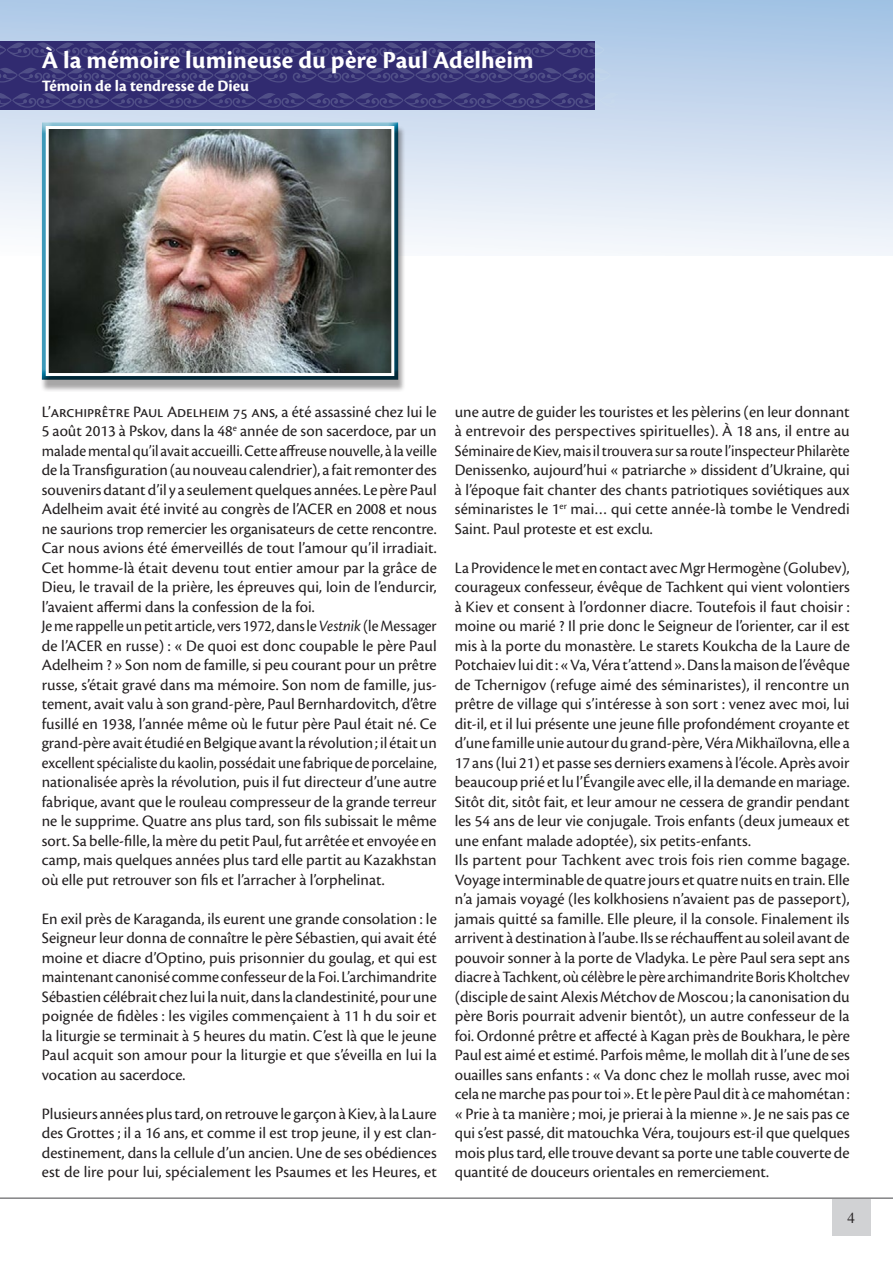
<style>
.page{position:relative;width:893px;height:1263px;background:#fff}
.page>*{position:absolute;margin:0;border:0;box-sizing:border-box;transform-origin:0 0}
.Cronos-texte_TItre{font:700 25.5px "Cronos Pro";color:#fff}
.Cronos-texte{font:16.5px/19.5px "Cronos Pro";color:#231f20;text-align:justify}
.Cronos-texte-2{font:16.5px/19.5px "Cronos Pro";color:#231f20;text-align:justify;scale:.95 1}
.Cronos-texte_TItre-2{font:700 16.5px "Cronos Pro";color:#fff}
.t1{font:15px "Times";color:#231f20}
.s1{font-style:italic}
</style>
<div class="page">
<div style="left:0;top:0;width:893px;height:255px;background:linear-gradient(to bottom,#a5c2e4,#f7f8fc)"></div>
<hr style="left:0;top:1197px;width:893px;height:2px;background:#636366">
<div style="left:832px;top:1199px;width:38px;height:37px;background:#d1d2d4"></div>
<div style="left:40px;top:125px;width:366px;height:267px;background:#231f20;opacity:.4"></div>
<div style="left:41px;top:122px;width:358px;height:260px;background:#231f20;opacity:.75"></div>
<img style="left:50px;top:130px;width:340px;height:242px">
<div style="left:46px;top:126px;width:348px;height:250px;border:3px solid #fff"></div>
<div style="left:0;top:41px;width:594px;height:69px;background:#312b70"></div>
<svg style="left:0;top:43px;width:605px;height:14px"></svg>
<svg style="left:0;top:68px;width:613px;height:15px"></svg>
<svg style="left:0;top:93px;width:619px;height:15px"></svg>
<p class="Cronos-texte_TItre" style="left:42px;top:45px;width:494px">À la mémoire lumineuse du père Paul Adelheim</p>
<p class="Cronos-texte_TItre-2" style="left:42px;top:77px;width:209px">Témoin de la tendresse de Dieu</p>
<p class="Cronos-texte" style="left:42px;top:402px;width:397px">L’archiprêtre Paul Adelheim 75 ans, a été assassiné chez lui le 5 août 2013 à Pskov, dans la 48<sup>e</sup> année de son sacerdoce, par un malade mental qu’il avait accueilli. Cette affreuse nouvelle, à la veille de la Transfiguration (au nouveau calendrier), a fait remonter des souvenirs datant d’il y a seulement quelques années. Le père Paul Adelheim avait été invité au congrès de l’ACER en 2008 et nous ne saurions trop remercier les organisateurs de cette rencontre.<br>Car nous avions été émerveillés de tout l’amour qu’il irradiait.<br>Cet homme-là était devenu tout entier amour par la grâce de Dieu, le travail de la prière, les épreuves qui, loin de l’endurcir, l’avaient affermi dans la confession de la foi.</p>
<p class="Cronos-texte-2" style="left:42px;top:616px;width:417px">Je me rappelle un petit article, vers 1972, dans le <span class="s1">Vestnik</span> (le Messager de l’ACER en russe) : « De quoi est donc coupable le père Paul Adelheim ? » Son nom de famille, si peu courant pour un prêtre russe, s’était gravé dans ma mémoire. Son nom de famille, jus&shy;tement, avait valu à son grand-père, Paul Bernhardovitch, d’être fusillé en 1938, l’année même où le futur père Paul était né. Ce grand-père avait étudié en Belgique avant la révolution ; il était un excellent spécialiste du kaolin, possédait une fabrique de porcelaine, nationalisée après la révolution, puis il fut directeur d’une autre fabrique, avant que le rouleau compresseur de la grande terreur ne le supprime. Quatre ans plus tard, son fils subissait le même sort. Sa belle-fille, la mère du petit Paul, fut arrêtée et envoyée en camp, mais quelques années plus tard elle partit au Kazakhstan où elle put retrouver son fils et l’arracher à l’orphelinat.</p>
<p class="Cronos-texte" style="left:42px;top:909px;width:397px">En exil près de Karaganda, ils eurent une grande consolation : le Seigneur leur donna de connaître le père Sébastien, qui avait été moine et diacre d’Optino, puis prisonnier du goulag, et qui est maintenant canonisé comme confesseur de la Foi. L’archimandrite Sébastien célébrait chez lui la nuit, dans la clandestinité, pour une poignée de fidèles : les vigiles commençaient à 11 h du soir et la liturgie se terminait à 5 heures du matin. C’est là que le jeune Paul acquit son amour pour la liturgie et que s’éveilla en lui la vocation au sacerdoce.</p>
<p class="Cronos-texte" style="left:42px;top:1104px;width:397px">Plusieurs années plus tard, on retrouve le garçon à Kiev, à la Laure des Grottes ; il a 16 ans, et comme il est trop jeune, il y est clan&shy;destinement, dans la cellule d’un ancien. Une de ses obédiences est de lire pour lui, spécialement les Psaumes et les Heures, et</p>
<p class="Cronos-texte" style="left:455px;top:402px;width:396px">une autre de guider les touristes et les pèlerins (en leur donnant à entrevoir des perspectives spirituelles). À 18 ans, il entre au Séminaire de Kiev, mais il trouvera sur sa route l’inspecteur Philarète Denissenko, aujourd’hui « patriarche » dissident d’Ukraine, qui à l’époque fait chanter des chants patriotiques soviétiques aux séminaristes le 1<sup>er</sup> mai… qui cette année-là tombe le Vendredi Saint. Paul proteste et est exclu.</p>
<p class="Cronos-texte" style="left:455px;top:558px;width:397px">La Providence le met en contact avec Mgr Hermogène (Golubev), courageux confesseur, évêque de Tachkent qui vient volontiers à Kiev et consent à l’ordonner diacre. Toutefois il faut choisir : moine ou marié ? Il prie donc le Seigneur de l’orienter, car il est mis à la porte du monastère. Le starets Koukcha de la Laure de Potchaiev lui dit : « Va, Véra t’attend ». Dans la maison de l’évêque de Tchernigov (refuge aimé des séminaristes), il rencontre un prêtre de village qui s’intéresse à son sort : venez avec moi, lui dit-il, et il lui présente une jeune fille profondément croyante et d’une famille unie autour du grand-père, Véra Mikhaïlovna, elle a 17 ans (lui 21) et passe ses derniers examens à l’école. Après avoir beaucoup prié et lu l’Évangile avec elle, il la demande en mariage.<br>Sitôt dit, sitôt fait, et leur amour ne cessera de grandir pendant les 54 ans de leur vie conjugale. Trois enfants (deux jumeaux et une enfant malade adoptée), six petits-enfants.</p>
<p class="Cronos-texte" style="left:455px;top:850px;width:397px">Ils partent pour Tachkent avec trois fois rien comme bagage.<br>Voyage interminable de quatre jours et quatre nuits en train. Elle n’a jamais voyagé (les kolkhosiens n’avaient pas de passeport), jamais quitté sa famille. Elle pleure, il la console. Finalement ils arrivent à destination à l’aube. Ils se réchauffent au soleil avant de pouvoir sonner à la porte de Vladyka. Le père Paul sera sept ans diacre à Tachkent, où célèbre le père archimandrite Boris Kholtchev (disciple de saint Alexis Métchov de Moscou ; la canonisation du père Boris pourrait advenir bientôt), un autre confesseur de la foi. Ordonné prêtre et affecté à Kagan près de Boukhara, le père Paul est aimé et estimé. Parfois même, le mollah dit à l’une de ses ouailles sans enfants : « Va donc chez le mollah russe, avec moi cela ne marche pas pour toi ». Et le père Paul dit à ce mahométan : « Prie à ta manière ; moi, je prierai à la mienne ». Je ne sais pas ce qui s’est passé, dit matouchka Véra, toujours est-il que quelques mois plus tard, elle trouve devant sa porte une table couverte de quantité de douceurs orientales en remerciement.</p>
<p class="t1" style="left:847px;top:1204px;width:9px">4</p>
</div>
